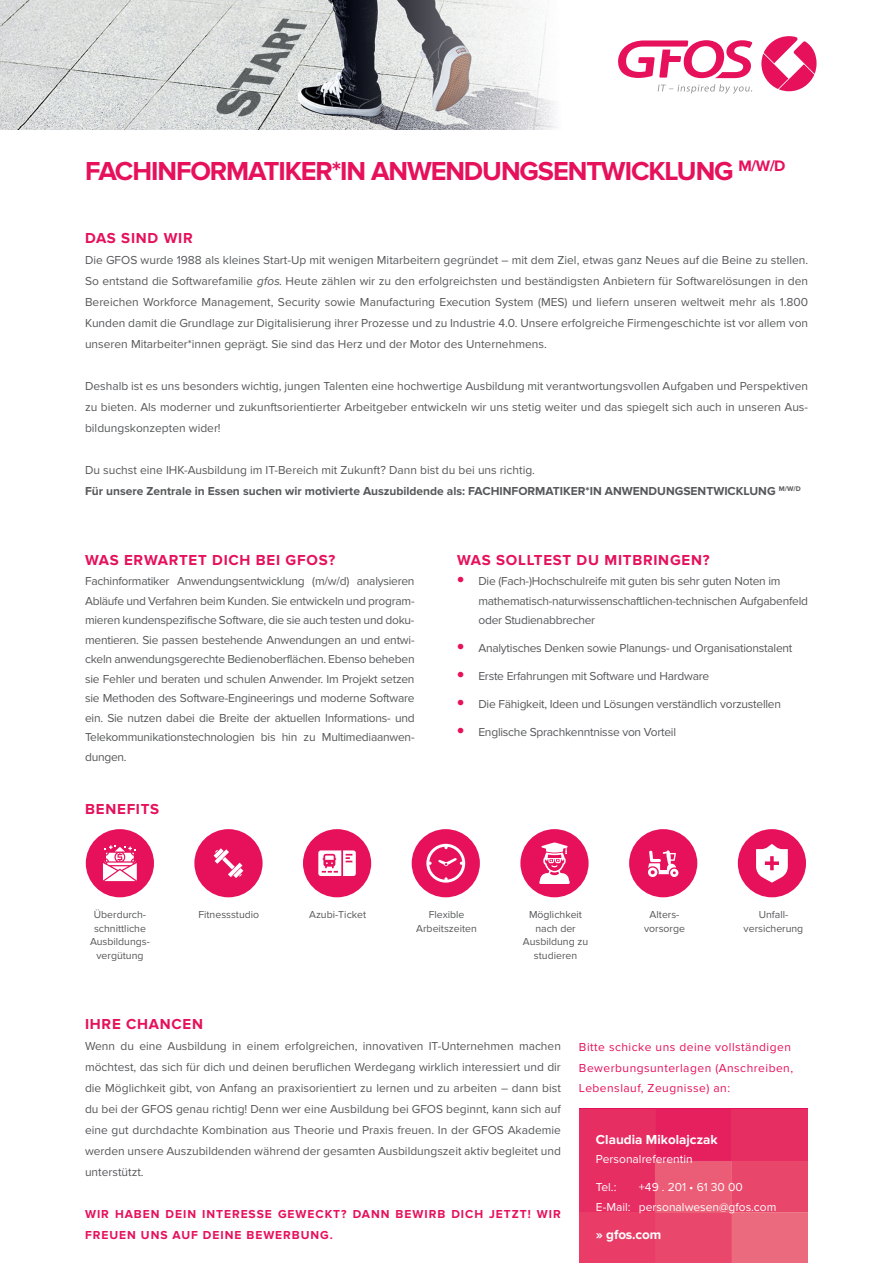
<style>
.page{position:relative;width:893px;height:1263px;background:#fff}
.page>*{position:absolute;margin:0;border:0;box-sizing:border-box;transform-origin:0 0}
.t1{font:700 27px "Proxima Nova";letter-spacing:-.04em;color:#e6105b}
.t2{font:700 15px "Proxima Nova";letter-spacing:.05em;color:#e6105b}
.t3{font:700 13.5px "Proxima Nova";color:#fff}
.t4{font:12px/21px "Proxima Nova";letter-spacing:-.02em;color:#57585a;text-align:justify}
.t5{font:700 12px/21px "Proxima Nova";color:#57585a}
.t6{font:12px/20.4px "Proxima Nova";letter-spacing:.04em;color:#e6105b}
.t7{font:700 12px/21px "Proxima Nova";letter-spacing:.08em;color:#e6105b}
.t8{font:12px/19.5px "Proxima Nova";color:#fff}
.t9{font:10.5px/13.5px "Proxima Nova";color:#57585a;text-align:center}
.s1{font-style:italic}
.s2{font-weight:400}
.s3{font-family:"Myriad Pro";font-weight:700;font-size:21px;color:#e6105b}
</style>
<div class="page">
<svg style="left:618px;top:40px;width:134px;height:38px"></svg>
<svg style="left:658px;top:84px;width:94px;height:10px"></svg>
<svg style="left:761px;top:36px;width:55px;height:55px"></svg>
<img style="left:0;top:0;width:557px;height:130px">
<svg style="left:579px;top:1109px;width:229px;height:154px;background:#e83a68"></svg>
<div style="left:732px;top:1161px;width:76px;height:51px;background:#e9466b"></div>
<div style="left:655px;top:1161px;width:77px;height:51px;background:#eb5d76"></div>
<div style="left:86px;top:829px;width:68px;height:68px;background:#e6105b;border-radius:50%"></div>
<svg style="left:103px;top:845px;width:34px;height:36px"></svg>
<div style="left:194px;top:829px;width:69px;height:68px;background:#e6105b;border-radius:50%"></div>
<svg style="left:214px;top:848px;width:29px;height:30px"></svg>
<div style="left:303px;top:829px;width:68px;height:68px;background:#e6105b;border-radius:50%"></div>
<svg style="left:318px;top:850px;width:38px;height:26px"></svg>
<div style="left:412px;top:829px;width:68px;height:68px;background:#e6105b;border-radius:50%"></div>
<svg style="left:426px;top:844px;width:39px;height:39px"></svg>
<div style="left:520px;top:829px;width:69px;height:68px;background:#e6105b;border-radius:50%"></div>
<svg style="left:539px;top:842px;width:31px;height:42px"></svg>
<div style="left:629px;top:829px;width:68px;height:68px;background:#e6105b;border-radius:50%"></div>
<svg style="left:648px;top:850px;width:30px;height:27px"></svg>
<div style="left:738px;top:829px;width:68px;height:68px;background:#e6105b;border-radius:50%"></div>
<svg style="left:756px;top:844px;width:32px;height:39px"></svg>
<h1 class="t1" style="left:85px;top:155px;width:702px">FACHINFORMATIKER*IN ANWENDUNGSENTWICKLUNG <sup>M/W/D</sup></h1>
<p class="t2" style="left:85px;top:229px;width:109px">DAS SIND WIR</p>
<p class="t4" style="left:85px;top:250px;width:725px">Die GFOS wurde 1988 als kleines Start-Up mit wenigen Mitarbeitern gegründet – mit dem Ziel, etwas ganz Neues auf die Beine zu stellen.<br>So entstand die Softwarefamilie <span class="s1">gfos</span>. Heute zählen wir zu den erfolgreichsten und beständigsten Anbietern für Softwarelösungen in den Bereichen Workforce Management, Security sowie Manufacturing Execution System (MES) und liefern unseren weltweit mehr als 1.800<br>Kunden damit die Grundlage zur Digitalisierung ihrer Prozesse und zu Industrie 4.0. Unsere erfolgreiche Firmengeschichte ist vor allem von unseren Mitarbeiter*innen geprägt. Sie sind das Herz und der Motor des Unternehmens.</p>
<p class="t4" style="left:85px;top:376px;width:725px">Deshalb ist es uns besonders wichtig, jungen Talenten eine hochwertige Ausbildung mit verantwortungsvollen Aufgaben und Perspektiven zu bieten. Als moderner und zukunftsorientierter Arbeitgeber entwickeln wir uns stetig weiter und das spiegelt sich auch in unseren Aus&shy;bildungskonzepten wider!</p>
<p class="t5" style="left:85px;top:460px;width:717px"><span class="s2">Du suchst eine IHK-Ausbildung im IT-Bereich mit Zukunft? Dann bist du bei uns richtig.<br></span>Für unsere Zentrale in Essen suchen wir motivierte Auszubildende als: FACHINFORMATIKER*IN ANWENDUNGSENTWICKLUNG <sup>M/W/D</sup></p>
<p class="t2" style="left:85px;top:552px;width:252px">WAS ERWARTET DICH BEI GFOS?</p>
<p class="t4" style="left:85px;top:572px;width:331px;line-height:19.5px">Fachinformatiker Anwendungsentwicklung (m/w/d) analysieren Abläufe und Verfahren beim Kunden. Sie entwickeln und program&shy;mieren kundenspezifische Software, die sie auch testen und doku&shy;mentieren. Sie passen bestehende Anwendungen an und entwi&shy;ckeln anwendungsgerechte Bedienoberflächen. Ebenso beheben sie Fehler und beraten und schulen Anwender. Im Projekt setzen sie Methoden des Software-Engineerings und moderne Software ein. Sie nutzen dabei die Breite der aktuellen Informations- und Telekommunikationstechnologien bis hin zu Multimediaanwen&shy;dungen.</p>
<p class="t2" style="left:85px;top:800px;width:75px">BENEFITS</p>
<p class="t2" style="left:457px;top:552px;width:254px">WAS SOLLTEST DU MITBRINGEN?</p>
<p class="t4" style="left:478px;top:572px;width:331px;line-height:19.5px;text-align:left;text-indent:-21px"><span class="s3">•</span> Die (Fach-)Hochschulreife mit guten bis sehr guten Noten im mathematisch-naturwissenschaftlichen-technischen Aufgabenfeld oder Studienabbrecher</p>
<p class="t4" style="left:457px;top:638px;width:337px"><span class="s3">•</span> Analytisches Denken sowie Planungs- und Organisationstalent</p>
<p class="t4" style="left:457px;top:666px;width:254px"><span class="s3">•</span> Erste Erfahrungen mit Software und Hardware</p>
<p class="t4" style="left:457px;top:694px;width:325px"><span class="s3">•</span> Die Fähigkeit, Ideen und Lösungen verständlich vorzustellen</p>
<p class="t4" style="left:457px;top:722px;width:220px"><span class="s3">•</span> Englische Sprachkenntnisse von Vorteil</p>
<p class="t9" style="left:90px;top:908px;width:61px">Überdurch&shy;schnittliche<br>Ausbildungs&shy;vergütung</p>
<p class="t9" style="left:198px;top:908px;width:62px">Fitnessstudio</p>
<p class="t9" style="left:309px;top:908px;width:59px">Azubi-Ticket</p>
<p class="t9" style="left:416px;top:908px;width:62px">Flexible<br>Arbeitszeiten</p>
<p class="t9" style="left:523px;top:908px;width:67px">Möglichkeit nach der<br>Ausbildung zu studieren</p>
<p class="t9" style="left:644px;top:908px;width:42px">Alters&shy;vorsorge</p>
<p class="t9" style="left:744px;top:908px;width:61px">Unfall&shy;versicherung</p>
<p class="t2" style="left:85px;top:1015px;width:120px">IHRE CHANCEN</p>
<p class="t4" style="left:85px;top:1036px;width:477px">Wenn du eine Ausbildung in einem erfolgreichen, innovativen IT-Unternehmen machen möchtest, das sich für dich und deinen beruflichen Werdegang wirklich interessiert und dir die Möglichkeit gibt, von Anfang an praxisorientiert zu lernen und zu arbeiten – dann bist du bei der GFOS genau richtig! Denn wer eine Ausbildung bei GFOS beginnt, kann sich auf eine gut durchdachte Kombination aus Theorie und Praxis freuen. In der GFOS Akademie werden unsere Auszubildenden während der gesamten Ausbildungszeit aktiv begleitet und unterstützt.</p>
<p class="t7" style="left:85px;top:1204px;width:477px">WIR HABEN DEIN INTERESSE GEWECKT? DANN BEWIRB DICH JETZT! WIR<br>FREUEN UNS AUF DEINE BEWERBUNG.</p>
<p class="t6" style="left:579px;top:1037px;width:216px">Bitte schicke uns deine vollständigen<br>Bewerbungsunterlagen (Anschreiben,<br>Lebenslauf, Zeugnisse) an:</p>
<p class="t3" style="left:596px;top:1131px;width:123px">Claudia Mikolajczak</p>
<p class="t8" style="left:596px;top:1150px;width:98px">Personalreferentin</p>
<p class="t8" style="left:596px;top:1178px;width:22px">Tel.:</p>
<p class="t8" style="left:596px;top:1178px;width:182px;text-indent:43px">+49 . 201 • 61 30 00<br>E-Mail: personalwesen@gfos.com</p>
<p class="t3" style="left:596px;top:1226px;width:67px">» gfos.com</p>
</div>
